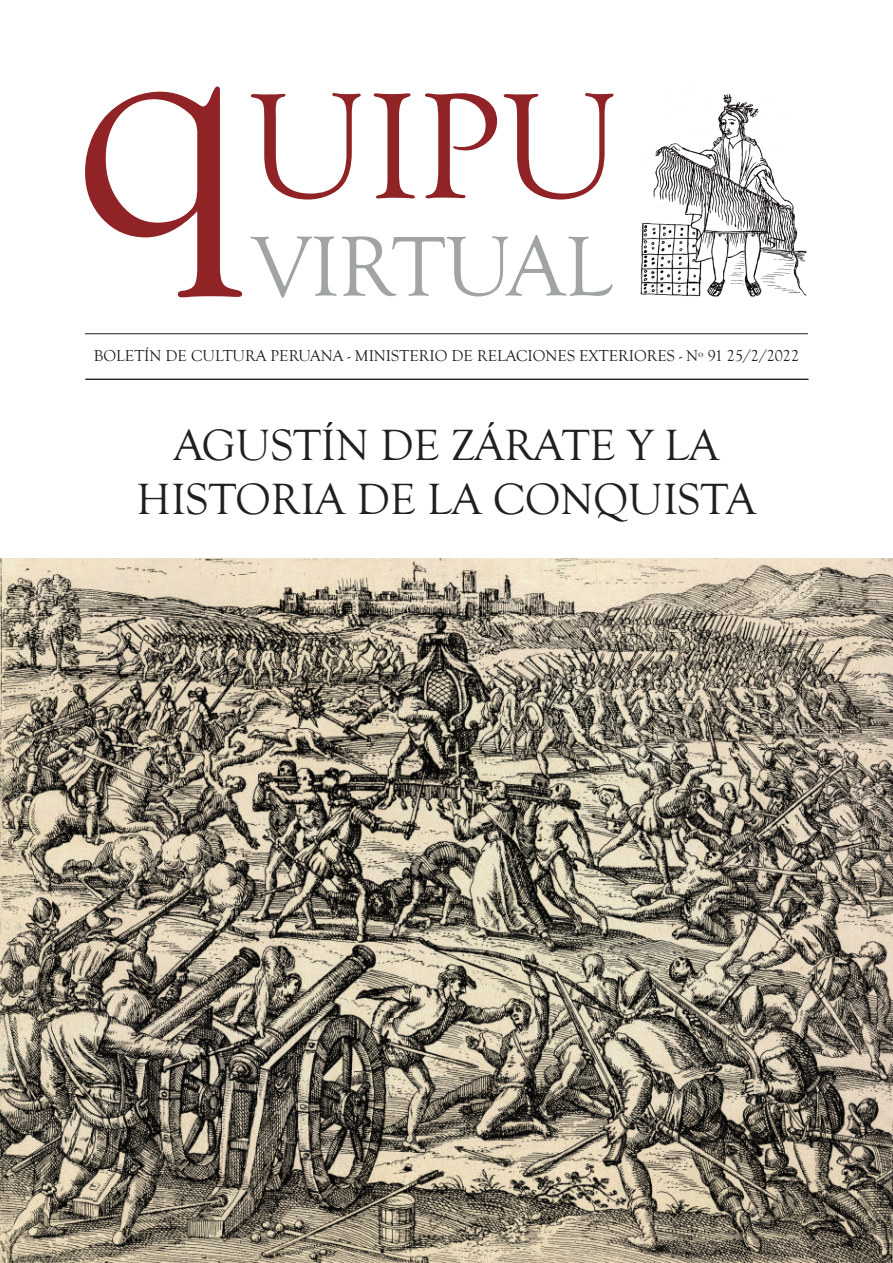
<style>
.page{position:relative;width:893px;height:1263px;background:#fff}
.page>*{position:absolute;margin:0;border:0;box-sizing:border-box;transform-origin:0 0}
.t1{font:87.45px "Goudy Old Style T";color:#a0a4a4}
.t2{font:45px/54px "Goudy Old Style T";color:#231f20;text-align:center}
.t3{font:16.2px "Goudy Old Style T";color:#231f20}
</style>
<div class="page">
<svg style="left:85px;top:86px;width:157px;height:211px"></svg>
<svg style="left:251px;top:93px;width:110px;height:107px"></svg>
<svg style="left:374px;top:93px;width:41px;height:105px"></svg>
<svg style="left:425px;top:93px;width:72px;height:105px"></svg>
<svg style="left:504px;top:93px;width:109px;height:107px"></svg>
<img style="left:640px;top:94px;width:167px;height:203px">
<hr style="left:85px;top:333px;width:723px;height:1px;background:#231f20">
<hr style="left:85px;top:379px;width:723px;height:1px;background:#231f20">
<hr style="left:86px;top:379px;width:723px;height:1px;background:#231f20">
<img style="left:0;top:559px;width:893px;height:704px">
<p class="t1" style="left:252px;top:219px;width:361px">VIRTUAL</p>
<p class="t3" style="left:94px;top:347px;width:707px">BOLETÍN DE CULTURA PERUANA - MINISTERIO DE RELACIONES EXTERIORES - Nº 91 25/2/2022</p>
<p class="t2" style="left:137px;top:419px;width:621px">AGUSTÍN DE ZÁRATE Y LA<br>HISTORIA DE LA CONQUISTA</p>
</div>
